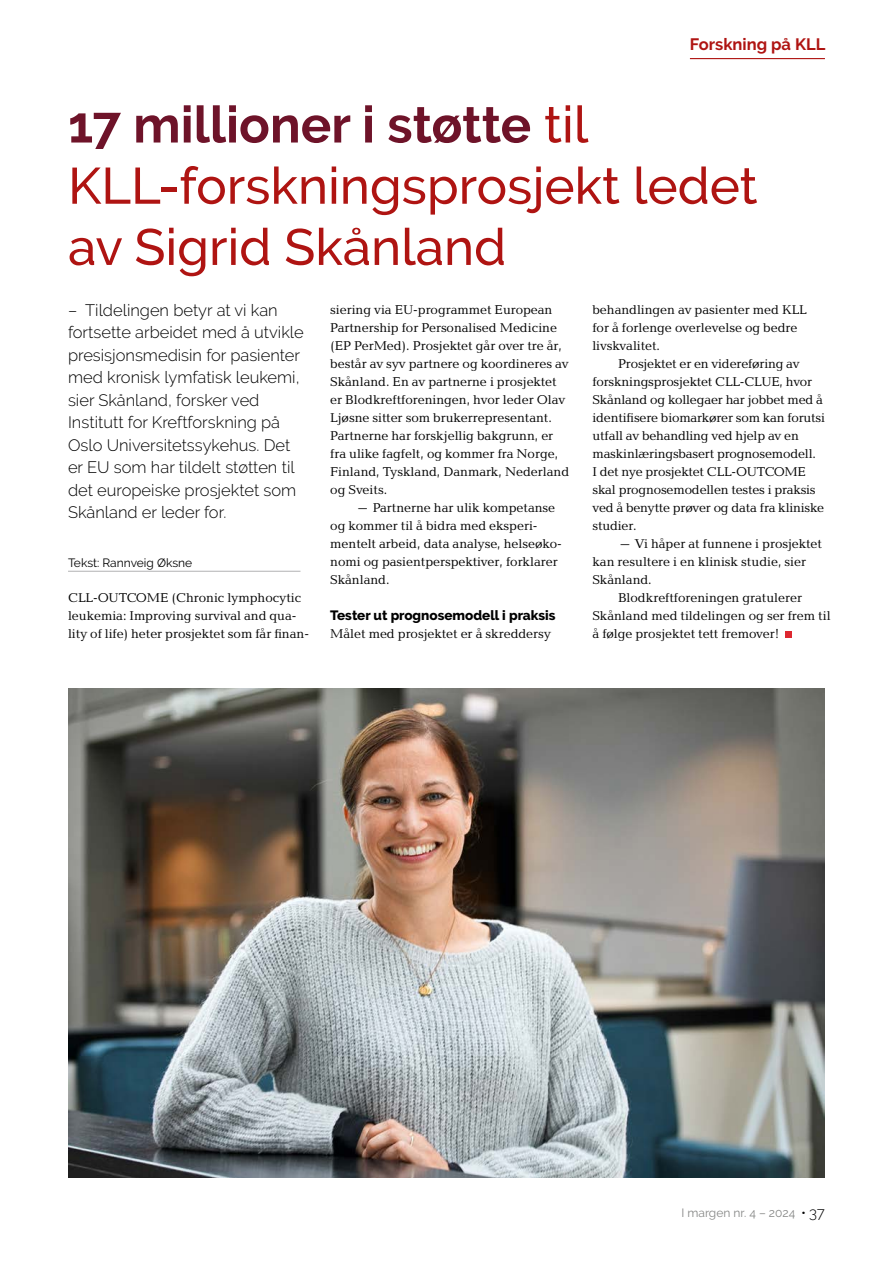
<style>
.page{position:relative;width:893px;height:1263px;background:#fff}
.page>*{position:absolute;margin:0;border:0;box-sizing:border-box;transform-origin:0 0}
.t1{font:500 51px/61.2px "Raleway";color:#af1412}
.t2{font:300 16.5px/22.5px "Raleway";color:#000}
.t3{font:700 16.5px "Raleway";color:#af1412}
.t4{font:800 13.5px "Raleway";color:#000}
.t5{font:13.2px/18px "Baltica";color:#000}
.t6{font:12px "Raleway";color:#868786}
.t7{font:12px "Raleway";color:#000}
.s1{font-weight:700;color:#6e1329}
.s2{font-weight:600;color:#000}
.s3{font-weight:300;font-size:15px;color:#000}
</style>
<div class="page">
<hr style="left:690px;top:58px;width:135px;height:1px;background:#af1412">
<hr style="left:68px;top:571px;width:232px;height:1px;background:#b1b2b3">
<svg style="left:786px;top:632px;width:6px;height:6px"></svg>
<img style="left:68px;top:689px;width:757px;height:489px">
<p class="t3" style="left:690px;top:34px;width:137px">Forskning på KLL</p>
<h1 class="t1" style="left:68px;top:94px;width:691px"><span class="s1">17 millioner i støtte</span> til<br>KLL-forskningsprosjekt ledet av Sigrid Skånland</h1>
<p class="t2" style="left:68px;top:299px;width:237px">– Tildelingen betyr at vi kan fortsette arbeidet med å utvikle presisjonsmedisin for pasienter med kronisk lymfatisk leukemi, sier Skånland, forsker ved<br>Institutt for Kreftforskning på<br>Oslo Universitetssykehus. Det er EU som har tildelt støtten til det europeiske prosjektet som<br>Skånland er leder for.</p>
<p class="t5" style="left:592px;top:301px;width:216px">behandlingen av pasienter med KLL for å forlenge overlevelse og bedre livskvalitet.</p>
<p class="t5" style="left:592px;top:355px;width:234px;text-indent:26px">Prosjektet er en videreføring av forskningsprosjektet CLL-CLUE, hvor Skånland og kollegaer har jobbet med å identifisere biomarkører som kan forutsi utfall av behandling ved hjelp av en maskinlæringsbasert prognosemodell.<br>I det nye prosjektet CLL-OUTCOME skal prognosemodellen testes i praksis ved å benytte prøver og data fra kliniske studier.</p>
<p class="t5" style="left:618px;top:535px;width:205px">– Vi håper at funnene i prosjektet</p>
<p class="t5" style="left:592px;top:553px;width:215px">kan resultere i en klinisk studie, sier</p>
<p class="t5" style="left:592px;top:571px;width:61px">Skånland.</p>
<p class="t5" style="left:618px;top:589px;width:185px">Blodkreftforeningen gratulerer</p>
<p class="t5" style="left:592px;top:607px;width:240px">Skånland med tildelingen og ser frem til</p>
<p class="t5" style="left:592px;top:625px;width:189px">å følge prosjektet tett fremover!</p>
<p class="t5" style="left:330px;top:301px;width:240px">siering via EU-programmet European Partnership for Personalised Medicine (EP PerMed). Prosjektet går over tre år, består av syv partnere og koordineres av Skånland. En av partnerne i prosjektet er Blodkreftforeningen, hvor leder Olav Ljøsne sitter som brukerrepresentant.<br>Partnerne har forskjellig bakgrunn, er fra ulike fagfelt, og kommer fra Norge, Finland, Tyskland, Danmark, Nederland og Sveits.</p>
<p class="t5" style="left:330px;top:499px;width:233px;text-indent:26px">– Partnerne har ulik kompetanse og kommer til å bidra med eksperi&shy;mentelt arbeid, data analyse, helseøko&shy;nomi og pasientperspektiver, forklarer<br>Skånland.</p>
<p class="t4" style="left:330px;top:608px;width:227px">Tester ut prognosemodell i praksis</p>
<p class="t5" style="left:330px;top:625px;width:222px">Målet med prosjektet er å skreddersy</p>
<p class="t7" style="left:68px;top:555px;width:126px">Tekst: Rannveig Øksne</p>
<p class="t5" style="left:68px;top:589px;width:242px">CLL-OUTCOME (Chronic lymphocytic leukemia: Improving survival and qua&shy;lity of life) heter prosjektet som får finan-</p>
<p class="t6" style="left:681px;top:1206px;width:145px">I margen nr. 4 – 2024 <span class="s2">•</span> <span class="s3">37</span></p>
</div>
